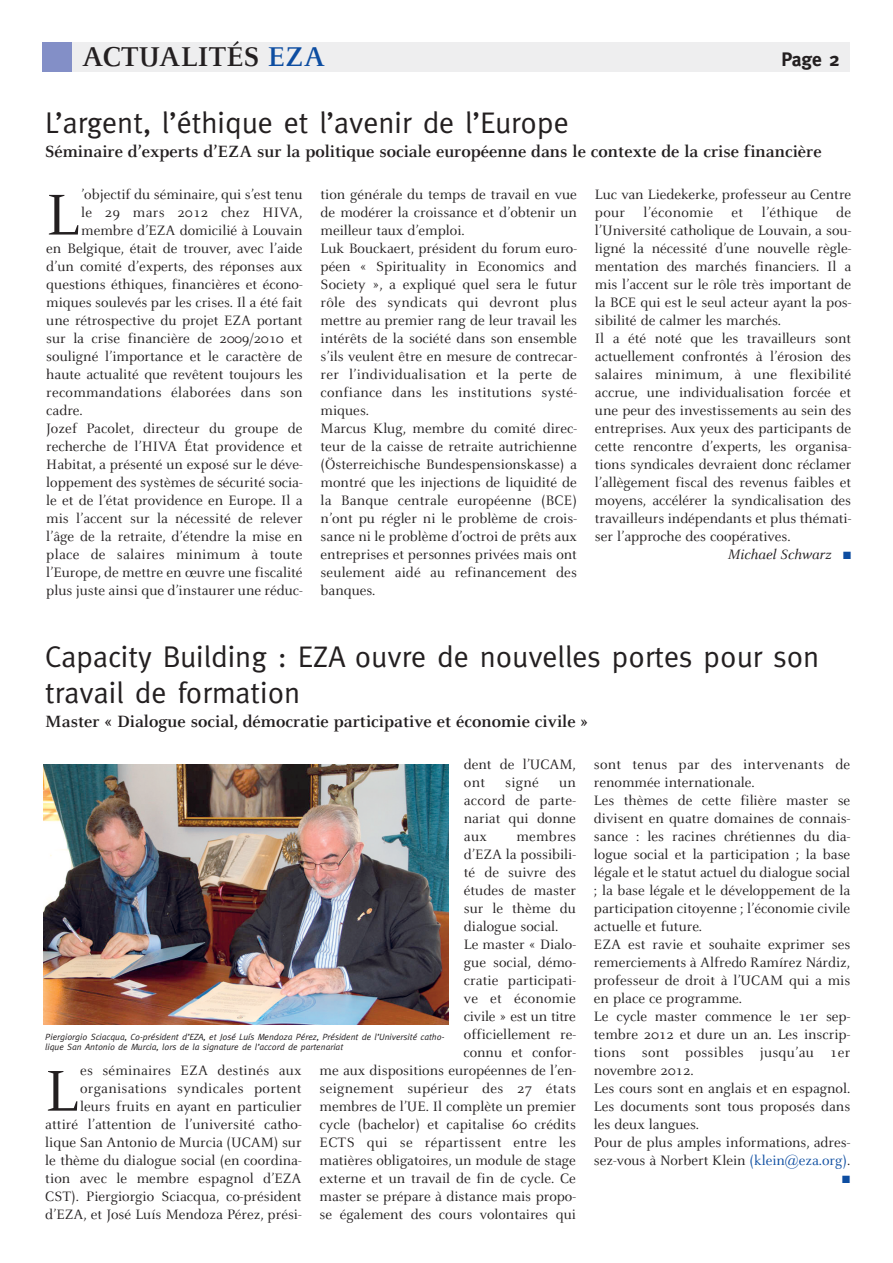
<style>
.page{position:relative;width:893px;height:1263px;background:#fff}
.page>*{position:absolute;margin:0;border:0;box-sizing:border-box;transform-origin:0 0}
.t1{font:63.45px "Celeste";color:#231f20}
.t2{font:30px/36px "Meta";color:#231f20}
.t3{font:700 30px "Celeste";color:#231f20}
.t4{font:700 19.5px "Meta";color:#231f20}
.t5{font:700 18px "Celeste";color:#231f20}
.t6{font:15px/18px "Celeste";color:#231f20}
.t7{font:15px "Celeste";letter-spacing:.02em;color:#231f20}
.t8{font:italic 15px "Celeste";color:#231f20}
.t9{font:10.5px "Zapf Dingbats";color:#0d4da1}
.t10{font:italic 9px/9.9px "Meta";color:#231f20}
.s1{color:#0d4da1}
</style>
<div class="page">
<div style="left:43px;top:43px;width:807px;height:29px;background:#eeeeef"></div>
<div style="left:43px;top:43px;width:29px;height:29px;background:#838fc7"></div>
<img style="left:44px;top:764px;width:405px;height:260px">
<h2 class="t3" style="left:82px;top:38px;width:244px">ACTUALITÉS <span class="s1">EZA</span></h2>
<h3 class="t4" style="left:781px;top:48px;width:60px">Page 2</h3>
<h2 class="t2" style="left:45px;top:104px;width:525px">L’argent, l’éthique et l’avenir de l’Europe</h2>
<p class="t5" style="left:45px;top:140px;width:778px">Séminaire d’experts d’EZA sur la politique sociale européenne dans le contexte de la crise financière</p>
<h1 class="t1" style="left:46px;top:176px;width:35px">L</h1>
<p class="t6" style="left:81px;top:184px;width:223px">’objectif du séminaire, qui s’est tenu</p>
<p class="t6" style="left:321px;top:184px;width:258px">tion générale du temps de travail en vue de modérer la croissance et d’obtenir un meilleur taux d’emploi.<br>Luk Bouckaert, président du forum euro&shy;péen « Spirituality in Economics and Society », a expliqué quel sera le futur rôle des syndicats qui devront plus mettre au premier rang de leur travail les intérêts de la société dans son ensemble s’ils veulent être en mesure de contrecar&shy;rer l’individualisation et la perte de confiance dans les institutions systé&shy;miques.<br>Marcus Klug, membre du comité direc&shy;teur de la caisse de retraite autrichienne (Österreichische Bundespensionskasse) a montré que les injections de liquidité de la Banque centrale européenne (BCE) n’ont pu régler ni le problème de crois&shy;sance ni le problème d’octroi de prêts aux entreprises et personnes privées mais ont seulement aidé au refinancement des banques.</p>
<p class="t6" style="left:595px;top:184px;width:258px">Luc van Liedekerke, professeur au Centre</p>
<p class="t7" style="left:81px;top:203px;width:223px">le 29 mars 2012 chez HIVA,</p>
<p class="t6" style="left:81px;top:220px;width:223px">membre d’EZA domicilié à Louvain</p>
<p class="t6" style="left:46px;top:238px;width:258px">en Belgique, était de trouver, avec l’aide</p>
<p class="t6" style="left:46px;top:256px;width:258px">d’un comité d’experts, des réponses aux</p>
<p class="t6" style="left:46px;top:274px;width:258px">questions éthiques, financières et écono-</p>
<p class="t6" style="left:46px;top:292px;width:258px">miques soulevés par les crises. Il a été fait</p>
<p class="t6" style="left:46px;top:310px;width:258px">une rétrospective du projet EZA portant</p>
<p class="t6" style="left:46px;top:328px;width:258px">sur la crise financière de 2009/2010 et</p>
<p class="t6" style="left:46px;top:346px;width:258px">souligné l’importance et le caractère de</p>
<p class="t6" style="left:46px;top:364px;width:258px">haute actualité que revêtent toujours les</p>
<p class="t6" style="left:46px;top:382px;width:258px">recommandations élaborées dans son</p>
<p class="t6" style="left:46px;top:400px;width:38px">cadre.</p>
<p class="t6" style="left:46px;top:418px;width:258px">Jozef Pacolet, directeur du groupe de</p>
<p class="t6" style="left:46px;top:436px;width:258px">recherche de l’HIVA État providence et</p>
<p class="t6" style="left:46px;top:454px;width:258px">Habitat, a présenté un exposé sur le déve-</p>
<p class="t6" style="left:46px;top:472px;width:258px">loppement des systèmes de sécurité socia-</p>
<p class="t6" style="left:46px;top:490px;width:258px">le et de l’état providence en Europe. Il a</p>
<p class="t6" style="left:46px;top:508px;width:258px">mis l’accent sur la nécessité de relever</p>
<p class="t6" style="left:46px;top:526px;width:258px">l’âge de la retraite, d’étendre la mise en</p>
<p class="t7" style="left:46px;top:545px;width:258px">place de salaires minimum à toute</p>
<p class="t6" style="left:46px;top:562px;width:258px">l’Europe, de mettre en œuvre une fiscalité</p>
<p class="t6" style="left:46px;top:580px;width:258px">plus juste ainsi que d’instaurer une réduc-</p>
<p class="t7" style="left:595px;top:203px;width:258px">pour l’économie et l’éthique de</p>
<p class="t6" style="left:595px;top:220px;width:258px">l’Université catholique de Louvain, a sou-</p>
<p class="t6" style="left:595px;top:238px;width:258px">ligné la nécessité d’une nouvelle règle-</p>
<p class="t6" style="left:595px;top:256px;width:258px">mentation des marchés financiers. Il a</p>
<p class="t6" style="left:595px;top:274px;width:258px">mis l’accent sur le rôle très important de</p>
<p class="t6" style="left:595px;top:292px;width:258px">la BCE qui est le seul acteur ayant la pos-</p>
<p class="t6" style="left:595px;top:310px;width:188px">sibilité de calmer les marchés.</p>
<p class="t6" style="left:595px;top:328px;width:258px">Il a été noté que les travailleurs sont</p>
<p class="t6" style="left:595px;top:346px;width:258px">actuellement confrontés à l’érosion des</p>
<p class="t7" style="left:595px;top:365px;width:258px">salaires minimum, à une flexibilité</p>
<p class="t6" style="left:595px;top:382px;width:258px">accrue, une individualisation forcée et</p>
<p class="t6" style="left:595px;top:400px;width:258px">une peur des investissements au sein des</p>
<p class="t6" style="left:595px;top:418px;width:258px">entreprises. Aux yeux des participants de</p>
<p class="t6" style="left:595px;top:436px;width:258px">cette rencontre d’experts, les organisa-</p>
<p class="t6" style="left:595px;top:454px;width:258px">tions syndicales devraient donc réclamer</p>
<p class="t6" style="left:595px;top:472px;width:258px">l’allègement fiscal des revenus faibles et</p>
<p class="t6" style="left:595px;top:490px;width:258px">moyens, accélérer la syndicalisation des</p>
<p class="t6" style="left:595px;top:508px;width:258px">travailleurs indépendants et plus thémati-</p>
<p class="t6" style="left:595px;top:526px;width:197px">ser l’approche des coopératives.</p>
<p class="t8" style="left:728px;top:545px;width:125px">Michael Schwarz <span class="s1">■</span></p>
<h2 class="t2" style="left:45px;top:638px;width:775px">Capacity Building : EZA ouvre de nouvelles portes pour son travail de formation</h2>
<p class="t5" style="left:45px;top:710px;width:544px">Master « Dialogue social, démocratie participative et économie civile »</p>
<p class="t6" style="left:464px;top:754px;width:114px">dent de l’UCAM, ont</p>
<p class="t6" style="left:505px;top:772px;width:35px">signé</p>
<p class="t6" style="left:464px;top:772px;width:114px;text-align:justify;text-indent:95px">un accord de parte&shy;nariat qui donne aux</p>
<p class="t7" style="left:516px;top:827px;width:61px">membres</p>
<p class="t6" style="left:464px;top:844px;width:114px">d’EZA la possibili-</p>
<p class="t6" style="left:464px;top:862px;width:114px">té de suivre des</p>
<p class="t6" style="left:464px;top:880px;width:114px">études de master</p>
<p class="t6" style="left:464px;top:898px;width:114px">sur le thème du</p>
<p class="t6" style="left:464px;top:916px;width:96px">dialogue social.</p>
<p class="t6" style="left:464px;top:934px;width:114px">Le master « Dialo-</p>
<p class="t6" style="left:464px;top:952px;width:114px">gue social, démo-</p>
<p class="t6" style="left:464px;top:970px;width:114px">cratie participati-</p>
<p class="t7" style="left:464px;top:989px;width:114px">ve et économie</p>
<p class="t6" style="left:464px;top:1006px;width:114px">civile » est un titre</p>
<p class="t6" style="left:464px;top:1024px;width:114px">officiellement re-</p>
<p class="t6" style="left:463px;top:1042px;width:114px">connu et confor-</p>
<p class="t6" style="left:320px;top:1060px;width:258px">me aux dispositions européennes de l’en-</p>
<p class="t7" style="left:320px;top:1079px;width:258px">seignement supérieur des 27 états</p>
<p class="t6" style="left:320px;top:1096px;width:258px">membres de l’UE. Il complète un premier</p>
<p class="t6" style="left:320px;top:1114px;width:258px">cycle (bachelor) et capitalise 60 crédits</p>
<p class="t7" style="left:320px;top:1133px;width:258px">ECTS qui se répartissent entre les</p>
<p class="t6" style="left:320px;top:1150px;width:258px">matières obligatoires, un module de stage</p>
<p class="t6" style="left:320px;top:1168px;width:258px">externe et un travail de fin de cycle. Ce</p>
<p class="t6" style="left:320px;top:1186px;width:258px">master se prépare à distance mais propo-</p>
<p class="t6" style="left:320px;top:1204px;width:258px">se également des cours volontaires qui</p>
<p class="t10" style="left:45px;top:1032px;width:401px">Piergiorgio Sciacqua, Co-président d’EZA, et José Luís Mendoza Pérez, Président de l’Université catho&shy;lique San Antonio de Murcia, lors de la signature de l’accord de partenariat</p>
<p class="t6" style="left:45px;top:1060px;width:258px;text-align:right">es séminaires EZA destinés aux organisations syndicales portent<br>leurs fruits en ayant en particulier attiré l’attention de l’université catho&shy;lique San Antonio de Murcia (UCAM) sur le thème du dialogue social (en coordina&shy;tion avec le membre espagnol d’EZA CST). Piergiorgio Sciacqua, co-président d’EZA, et José Luís Mendoza Pérez, prési-</p>
<h1 class="t1" style="left:45px;top:1052px;width:35px">L</h1>
<p class="t6" style="left:594px;top:754px;width:258px">sont tenus par des intervenants de renommée internationale.<br>Les thèmes de cette filière master se divisent en quatre domaines de connais&shy;sance : les racines chrétiennes du dia&shy;logue social et la participation ; la base légale et le statut actuel du dialogue social ; la base légale et le développement de la participation citoyenne ; l’économie civile actuelle et future.<br>EZA est ravie et souhaite exprimer ses remerciements à Alfredo Ramírez Nárdiz, professeur de droit à l’UCAM qui a mis en place ce programme.<br>Le cycle master commence le 1er sep&shy;tembre 2012 et dure un an. Les inscrip&shy;tions sont possibles jusqu’au 1er novembre 2012.<br>Les cours sont en anglais et en espagnol.<br>Les documents sont tous proposés dans les deux langues.<br>Pour de plus amples informations, adres&shy;sez-vous à Norbert Klein <span class="s1">(klein@eza.org)</span>.</p>
<p class="t9" style="left:842px;top:1173px;width:9px">■</p>
</div>
